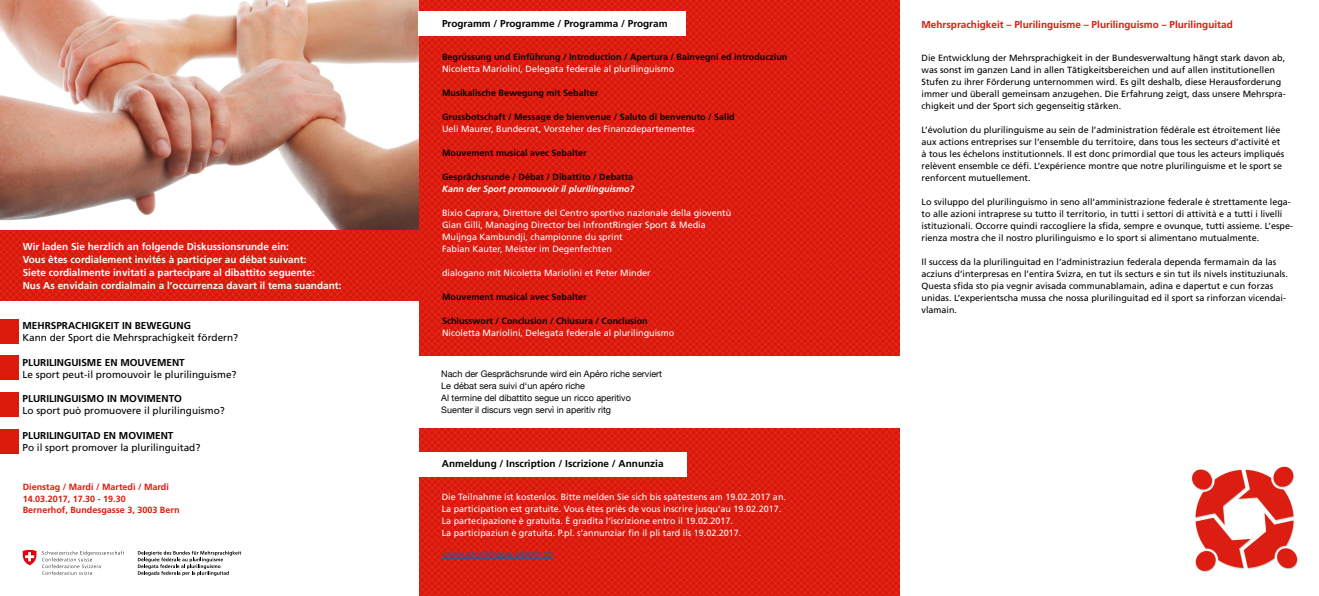
<style>
.page{position:relative;width:1319px;height:596px;background:#fff}
.page>*{position:absolute;margin:0;border:0;box-sizing:border-box;transform-origin:0 0}
.t1{font:700 10px/13px "Frutiger";color:#fff}
.t2{font:700 10px "Frutiger";color:#000}
.t3{font:10px "Frutiger";color:#000}
.t4{font:700 10px "Frutiger";color:#dc1a0c}
.t5{font:9px/12px "Frutiger";color:#000}
.t6{font:9px/12px "Frutiger";color:#fff}
.t7{font:700 9px "Frutiger";color:#020203}
.t8{font:9px/12px "Helvetica Neue";color:#000}
.t9{font:700 9px/11px "Frutiger";color:#dc1a0c}
.t10{font:italic 700 9px "Frutiger";color:#fff}
.t11{font:9px "Frutiger";color:#22599b}
</style>
<div class="page">
<img style="left:1191px;top:466px;width:107px;height:106px">
<div style="left:0;top:319px;width:19px;height:24px;background:#dc1a0c"></div>
<img style="left:0;top:0;width:419px;height:300px">
<div style="left:0;top:355px;width:19px;height:25px;background:#dc1a0c"></div>
<div style="left:0;top:392px;width:19px;height:24px;background:#dc1a0c"></div>
<div style="left:0;top:428px;width:19px;height:25px;background:#dc1a0c"></div>
<svg style="left:23px;top:549px;width:101px;height:25px"></svg>
<svg style="left:138px;top:550px;width:103px;height:25px"></svg>
<img style="left:420px;top:0;width:479px;height:595px">
<div style="left:418px;top:12px;width:267px;height:24px;background:#fff"></div>
<div style="left:417px;top:451px;width:269px;height:25px;background:#fff"></div>
<hr style="left:442px;top:557px;width:111px;height:1px;background:#22599b">
<div style="left:416px;top:355px;width:483px;height:72px;background:#fff"></div>
<p class="t1" style="left:23px;top:240px;width:320px">Wir laden Sie herzlich an folgende Diskussionsrunde ein:<br>Vous êtes cordialement invités à participer au débat suivant:<br>Siete cordialmente invitati a partecipare al dibattito seguente:<br>Nus As envidain cordialmain a l’occurrenza davart il tema suandant:</p>
<p class="t2" style="left:22px;top:319px;width:170px">MEHRSPRACHIGKEIT IN BEWEGUNG</p>
<p class="t3" style="left:22px;top:331px;width:217px">Kann der Sport die Mehrsprachigkeit fördern?</p>
<p class="t2" style="left:22px;top:356px;width:164px">PLURILINGUISME EN MOUVEMENT</p>
<p class="t3" style="left:22px;top:368px;width:215px">Le sport peut-il promouvoir le plurilinguisme?</p>
<p class="t2" style="left:22px;top:392px;width:161px">PLURILINGUISMO IN MOVIMENTO</p>
<p class="t3" style="left:22px;top:404px;width:204px">Lo sport può promuovere il plurilinguismo?</p>
<p class="t2" style="left:22px;top:429px;width:152px">PLURILINGUITAD EN MOVIMENT</p>
<p class="t3" style="left:22px;top:441px;width:179px">Po il sport promover la plurilinguitad?</p>
<p class="t9" style="left:23px;top:481px;width:158px">Dienstag / Mardi / Martedì / Mardi<br>14.03.2017, 17.30 - 19.30<br>Bernerhof, Bundesgasse 3, 3003 Bern</p>
<p class="t2" style="left:442px;top:18px;width:227px">Programm / Programme / Programma / Program</p>
<p class="t7" style="left:442px;top:51px;width:347px">Begrüssung und Einführung / Introduction / Apertura / Bainvegni ed introducziun</p>
<p class="t6" style="left:442px;top:63px;width:234px">Nicoletta Mariolini, Delegata federale al plurilinguismo</p>
<p class="t7" style="left:442px;top:87px;width:158px">Musikalische Bewegung mit Sebalter</p>
<p class="t7" style="left:442px;top:111px;width:294px">Grussbotschaft / Message de bienvenue / Saluto di benvenuto / Salid</p>
<p class="t6" style="left:442px;top:123px;width:254px">Ueli Maurer, Bundesrat, Vorsteher des Finanzdepartementes</p>
<p class="t7" style="left:442px;top:147px;width:146px">Mouvement musical avec Sebalter</p>
<p class="t7" style="left:442px;top:171px;width:193px">Gesprächsrunde / Débat / Dibattito / Debatta</p>
<p class="t10" style="left:442px;top:183px;width:194px">Kann der Sport promouvoir il plurilinguismo?</p>
<p class="t6" style="left:442px;top:207px;width:291px">Bixio Caprara, Direttore del Centro sportivo nazionale della gioventù Gian Gilli, Managing Director bei InfrontRingier Sport &amp; Media Muijnga Kambundji, championne du sprint<br>Fabian Kauter, Meister im Degenfechten</p>
<p class="t6" style="left:442px;top:267px;width:210px">dialogano mit Nicoletta Mariolini et Peter Minder</p>
<p class="t7" style="left:442px;top:291px;width:146px">Mouvement musical avec Sebalter</p>
<p class="t7" style="left:442px;top:315px;width:207px">Schlusswort / Conclusion / Chiusura / Conclusion</p>
<p class="t6" style="left:442px;top:327px;width:234px">Nicoletta Mariolini, Delegata federale al plurilinguismo</p>
<p class="t8" style="left:441px;top:368px;width:222px">Nach der Gesprächsrunde wird ein Apéro riche serviert Le débat sera suivi d‘un apéro riche<br>Al termine del dibattito segue un ricco aperitivo Suenter il discurs vegn servì in aperitiv ritg</p>
<p class="t2" style="left:442px;top:457px;width:223px">Anmeldung / Inscription / Iscrizione / Annunzia</p>
<p class="t6" style="left:442px;top:490px;width:345px">Die Teilnahme ist kostenlos. Bitte melden Sie sich bis spätestens am 19.02.2017 an.<br>La participation est gratuite. Vous êtes priés de vous inscrire jusqu’au 19.02.2017.<br>La partecipazione è gratuita. È gradita l’iscrizione entro il 19.02.2017.<br>La participaziun è gratuita. P.pl. s’annunziar fin il pli tard ils 19.02.2017.</p>
<p class="t11" style="left:442px;top:548px;width:113px">www.plurilingua.admin.ch</p>
<p class="t4" style="left:921px;top:18px;width:313px">Mehrsprachigkeit – Plurilinguisme – Plurilinguismo – Plurilinguitad</p>
<p class="t5" style="left:921px;top:52px;width:366px">Die Entwicklung der Mehrsprachigkeit in der Bundesverwaltung hängt stark davon ab, was sonst im ganzen Land in allen Tätigkeitsbereichen und auf allen institutionellen Stufen zu ihrer Förderung unternommen wird. Es gilt deshalb, diese Herausforderung immer und überall gemeinsam anzugehen. Die Erfahrung zeigt, dass unsere Mehrspra&shy;chigkeit und der Sport sich gegenseitig stärken.</p>
<p class="t5" style="left:921px;top:124px;width:364px">L’évolution du plurilinguisme au sein de l’administration fédérale est étroitement liée aux actions entreprises sur l’ensemble du territoire, dans tous les secteurs d’activité et à tous les échelons institutionnels. Il est donc primordial que tous les acteurs impliqués relèvent ensemble ce défi. L’expérience montre que notre plurilinguisme et le sport se renforcent mutuellement.</p>
<p class="t5" style="left:921px;top:196px;width:373px">Lo sviluppo del plurilinguismo in seno all‘amministrazione federale è strettamente lega&shy;to alle azioni intraprese su tutto il territorio, in tutti i settori di attività e a tutti i livelli istituzionali. Occorre quindi raccogliere la sfida, sempre e ovunque, tutti assieme. L’espe&shy;rienza mostra che il nostro plurilinguismo e lo sport si alimentano mutualmente.</p>
<p class="t5" style="left:921px;top:256px;width:368px">Il success da la plurilinguitad en l’administraziun federala dependa fermamain da las acziuns d’interpresas en l’entira Svizra, en tut ils secturs e sin tut ils nivels instituziunals.<br>Questa sfida sto pia vegnir avisada communablamain, adina e dapertut e cun forzas unidas. L’experientscha mussa che nossa plurilinguitad ed il sport sa rinforzan vicendai&shy;vlamain.</p>
</div>
